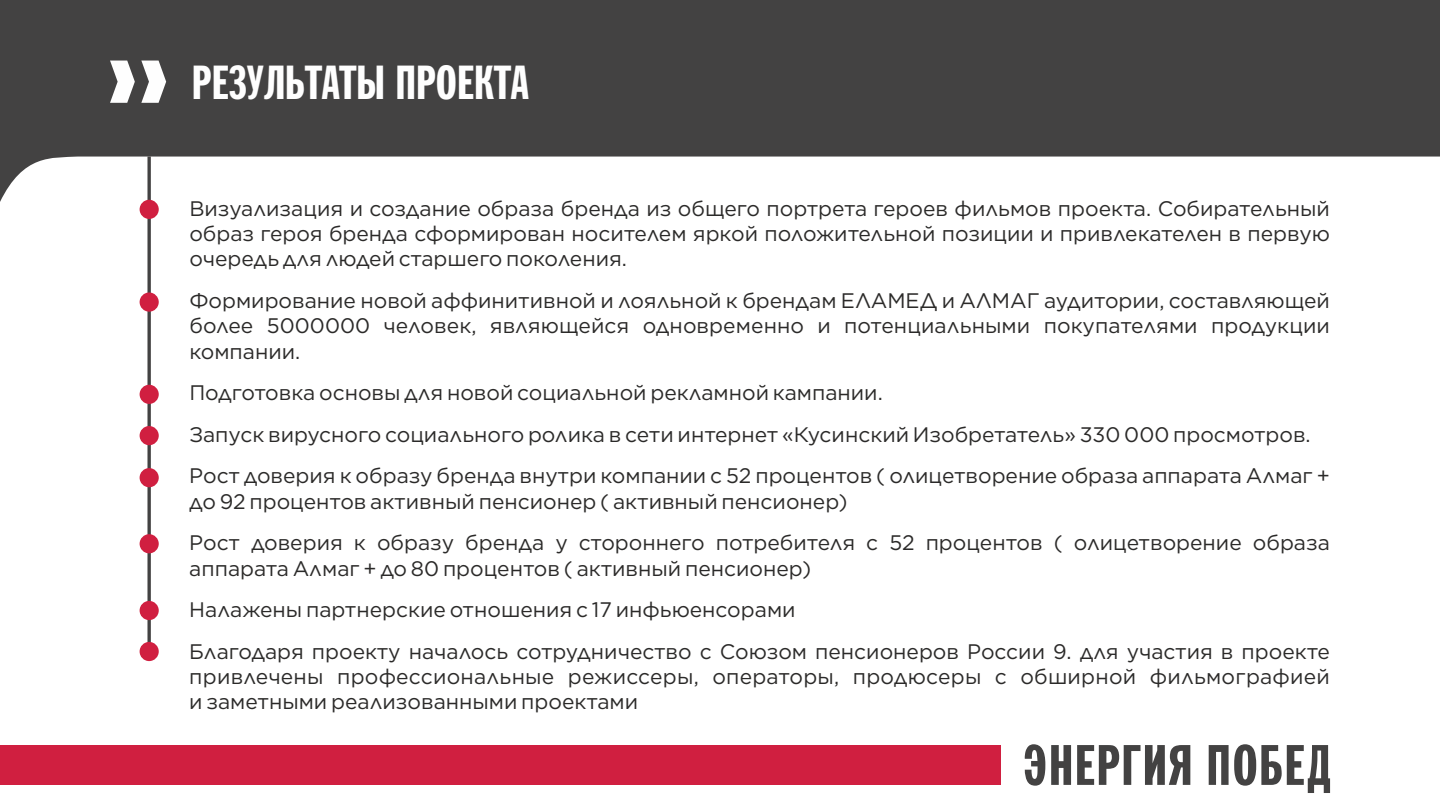
<style>
.page{position:relative;width:1440px;height:811px;background:#fff}
.page>*{position:absolute;margin:0;border:0;box-sizing:border-box;transform-origin:0 0}
.t1{font:59.7px "Franklin Extra Cond.Gothic CYR";letter-spacing:.025em;color:#434242}
.t2{font:50px "Franklin Extra Cond.Gothic CYR";color:#fefefe}
.t3{font:21px/25.2px "Gotham";color:#2b2a29}
</style>
<div class="page">
<svg style="left:0;top:0;width:1440px;height:202px;fill:#434242"></svg>
<svg style="left:110px;top:60px;width:25px;height:43px"></svg>
<svg style="left:141px;top:60px;width:25px;height:43px"></svg>
<div style="left:0;top:744px;width:1001px;height:40px;background:#d01f40"></div>
<svg style="left:147px;top:156px;width:4px;height:485px"></svg>
<div style="left:140px;top:200px;width:19px;height:19px;background:#d01f40;border-radius:50%"></div>
<div style="left:140px;top:292px;width:19px;height:19px;background:#d01f40;border-radius:50%"></div>
<div style="left:140px;top:641px;width:19px;height:19px;background:#d01f40;border-radius:50%"></div>
<div style="left:140px;top:384px;width:19px;height:19px;background:#d01f40;border-radius:50%"></div>
<div style="left:140px;top:426px;width:19px;height:19px;background:#d01f40;border-radius:50%"></div>
<div style="left:140px;top:468px;width:19px;height:19px;background:#d01f40;border-radius:50%"></div>
<div style="left:140px;top:534px;width:19px;height:19px;background:#d01f40;border-radius:50%"></div>
<div style="left:140px;top:600px;width:19px;height:19px;background:#d01f40;border-radius:50%"></div>
<h2 class="t2" style="left:192px;top:65px;width:338px">РЕЗУЛЬТАТЫ ПРОЕКТА</h2>
<p class="t3" style="left:189px;top:197px;width:1142px;text-align:justify">Визуализация и создание образа бренда из общего портрета героев фильмов проекта. Собирательный образ героя бренда сформирован носителем яркой положительной позиции и привлекателен в первую очередь для людей старшего поколения.</p>
<p class="t3" style="left:189px;top:289px;width:1142px;text-align:justify">Формирование новой аффинитивной и лояльной к брендам ЕЛАМЕД и АЛМАГ аудитории, составляющей более 5000000 человек, являющейся одновременно и потенциальными покупателями продукции компании.</p>
<p class="t3" style="left:189px;top:373px;width:1142px;line-height:41.6px">Подготовка основы для новой социальной рекламной кампании.<br>Запуск вирусного социального ролика в сети интернет «Кусинский Изобретатель» 330 000 просмотров.<br>Рост доверия к образу бренда внутри компании с 52 процентов ( олицетворение образа аппарата Алмаг +</p>
<p class="t3" style="left:189px;top:481px;width:1142px;line-height:41.6px">до 92 процентов активный пенсионер ( активный пенсионер)<br>Рост доверия к образу бренда у стороннего потребителя с 52 процентов ( олицетворение образа</p>
<p class="t3" style="left:189px;top:548px;width:1142px;line-height:41.6px">аппарата Алмаг + до 80 процентов ( активный пенсионер)<br>Налажены партнерские отношения с 17 инфьюенсорами<br>Благодаря проекту началось сотрудничество с Союзом пенсионеров России 9. для участия в проекте</p>
<p class="t3" style="left:189px;top:664px;width:1142px">привлечены профессиональные режиссеры, операторы, продюсеры с обширной фильмографией и заметными реализованными проектами</p>
<h1 class="t1" style="left:1023px;top:743px;width:310px">ЭНЕРГИЯ ПОБЕД</h1>
</div>
